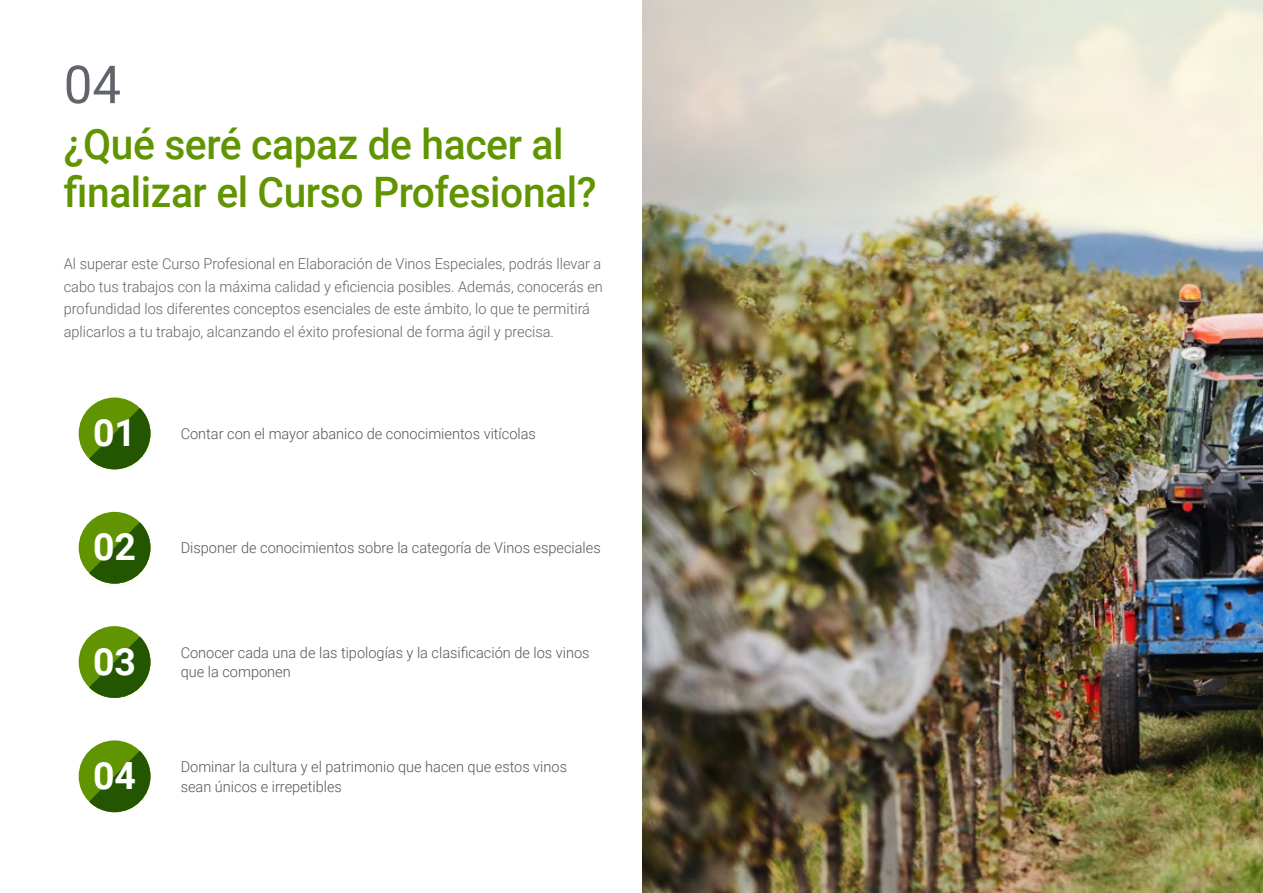
<style>
.page{position:relative;width:1263px;height:893px;background:#fff}
.page>*{position:absolute;margin:0;border:0;box-sizing:border-box;transform-origin:0 0}
.t1{font:52.5px "Roboto";color:#61646a}
.t2{font:500 42px/48px "Roboto";letter-spacing:-.01em;color:#609400}
.t3{font:700 37.5px "Roboto";color:#fff}
.t4{font:300 15px/22.5px "Roboto";color:#61646a}
.t5{font:300 15px/19.5px "Roboto";color:#52555b}
</style>
<div class="page">
<div style="left:79px;top:512px;width:71px;height:72px;background:#609400;border-radius:50%"></div>
<svg style="left:89px;top:522px;width:61px;height:62px"></svg>
<div style="left:79px;top:740px;width:71px;height:72px;background:#609400;border-radius:50%"></div>
<svg style="left:89px;top:751px;width:61px;height:61px"></svg>
<div style="left:79px;top:626px;width:71px;height:72px;background:#609400;border-radius:50%"></div>
<svg style="left:89px;top:637px;width:61px;height:61px"></svg>
<div style="left:79px;top:398px;width:71px;height:71px;background:#609400;border-radius:50%"></div>
<svg style="left:89px;top:408px;width:61px;height:61px"></svg>
<img style="left:642px;top:0;width:621px;height:893px">
<h1 class="t1" style="left:64px;top:48px;width:59px">04</h1>
<h2 class="t2" style="left:64px;top:119px;width:534px">¿Qué seré capaz de hacer al finalizar el Curso Profesional?</h2>
<p class="t4" style="left:64px;top:252px;width:541px">Al superar este Curso Profesional en Elaboración de Vinos Especiales, podrás llevar a cabo tus trabajos con la máxima calidad y eficiencia posibles. Además, conocerás en profundidad los diferentes conceptos esenciales de este ámbito, lo que te permitirá aplicarlos a tu trabajo, alcanzando el éxito profesional de forma ágil y precisa.</p>
<h3 class="t3" style="left:93px;top:407px;width:45px">01</h3>
<p class="t5" style="left:181px;top:423px;width:357px">Contar con el mayor abanico de conocimientos vitícolas</p>
<h3 class="t3" style="left:93px;top:521px;width:45px">02</h3>
<p class="t5" style="left:181px;top:538px;width:421px">Disponer de conocimientos sobre la categoría de Vinos especiales</p>
<h3 class="t3" style="left:93px;top:635px;width:45px">03</h3>
<p class="t5" style="left:181px;top:642px;width:410px">Conocer cada una de las tipologías y la clasificación de los vinos que la componen</p>
<h3 class="t3" style="left:93px;top:749px;width:45px">04</h3>
<p class="t5" style="left:181px;top:756px;width:388px">Dominar la cultura y el patrimonio que hacen que estos vinos sean únicos e irrepetibles</p>
</div>
